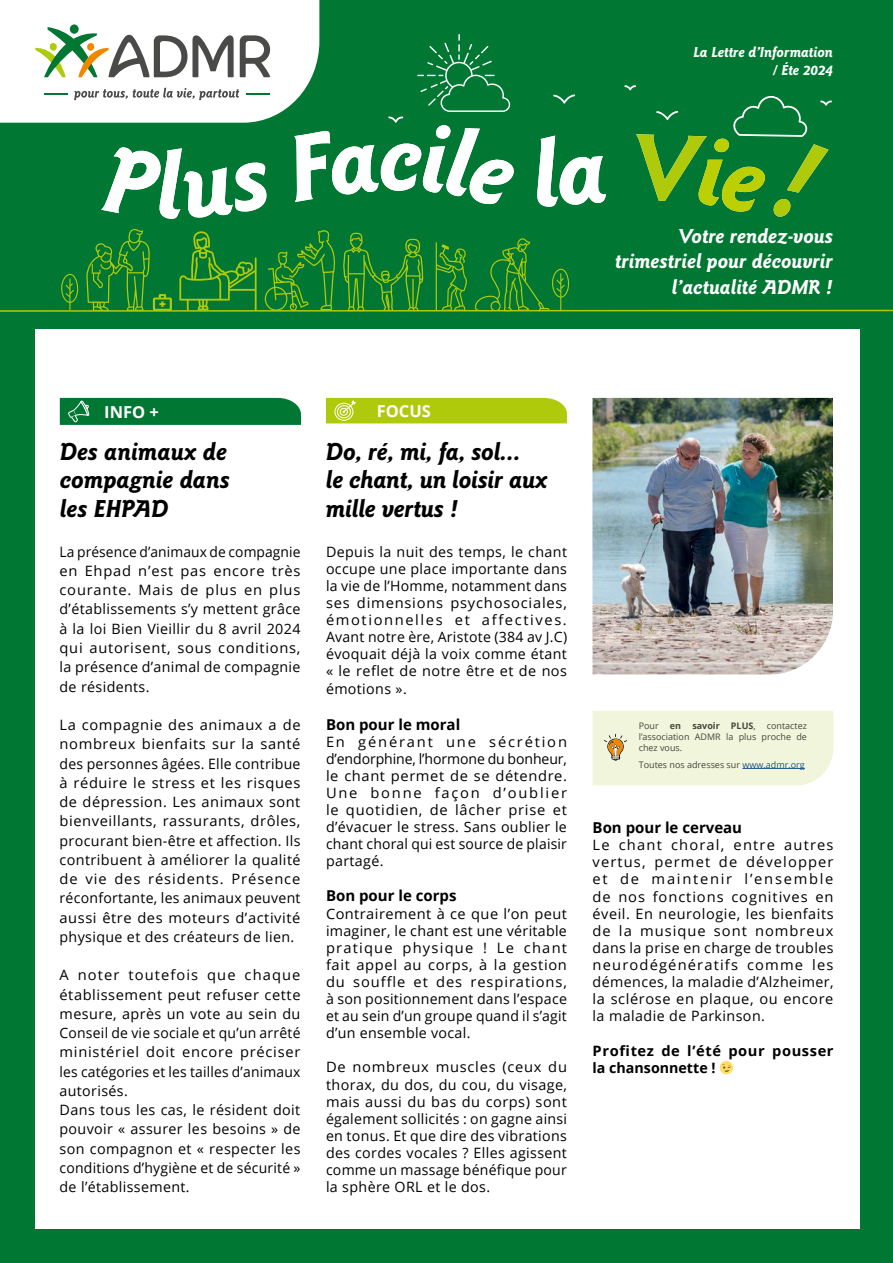
<style>
.page{position:relative;width:893px;height:1263px;background:#007732}
.page>*{position:absolute;margin:0;border:0;box-sizing:border-box;transform-origin:0 0}
.t1{font:italic 700 25.5px/28.5px "Goudy Sans Std";letter-spacing:-.01em;color:#000;text-align:justify}
.t2{font:italic 700 21px/25.2px "Goudy Sans Std";color:#fff;text-align:right}
.t3{font:700 16.5px "Open Sans";color:#fff}
.t4{font:700 15px "Open Sans";color:#000}
.t5{font:italic 700 15px/18px "Goudy Sans Std";color:#fff;text-align:right}
.t6{font:14.25px/17.1px "Open Sans";letter-spacing:.025em;color:#000;text-align:justify}
.t7{font:700 14.25px/17.1px "Open Sans";letter-spacing:.04em;color:#000}
.t8{font:9px/10.8px "Open Sans";color:#4a4a49;text-align:justify}
.s1{font-weight:700}
.s2{color:#275b9b}
</style>
<div class="page">
<div style="left:35px;top:34px;width:825px;height:1195px;background:#fff"></div>
<div style="left:0;top:0;width:893px;height:329px;background:#007732"></div>
<svg style="left:553px;top:94px;width:22px;height:10px"></svg>
<svg style="left:624px;top:85px;width:12px;height:5px"></svg>
<svg style="left:0;top:229px;width:893px;height:83px"></svg>
<div style="left:593px;top:711px;width:240px;height:74px;background:#f1f5db"></div>
<hr style="left:742px;top:768px;width:63px;height:1px;background:#275b9b">
<svg style="left:0;top:0;width:514px;height:219px"></svg>
<svg style="left:537px;top:136px;width:69px;height:71px"></svg>
<svg style="left:636px;top:96px;width:196px;height:121px"></svg>
<svg style="left:60px;top:398px;width:241px;height:27px;background:#077b38"></svg>
<div style="left:326px;top:398px;width:241px;height:25px;background:#afca0b"></div>
<svg style="left:720px;top:1061px;width:13px;height:13px"></svg>
<svg style="left:722px;top:1064px;width:9px;height:8px"></svg>
<img style="left:592px;top:398px;width:241px;height:276px">
<p class="t5" style="left:693px;top:43px;width:141px">La Lettre d’Information / Éte 2024</p>
<h2 class="t2" style="left:615px;top:224px;width:219px">Votre rendez-vous trimestriel pour découvrir l’actualité ADMR !</h2>
<p class="t3" style="left:104px;top:400px;width:56px">INFO +</p>
<h1 class="t1" style="left:60px;top:437px;width:172px">Des animaux de compagnie dans les EHPAD</h1>
<p class="t6" style="left:60px;top:542px;width:243px;line-height:19.2px">La présence d’animaux de compagnie en Ehpad n’est pas encore très courante. Mais de plus en plus d’établissements s’y mettent grâce à la loi Bien Vieillir du 8 avril 2024 qui autorisent, sous conditions, la présence d’animal de compagnie de résidents.</p>
<p class="t6" style="left:60px;top:715px;width:243px;line-height:19.2px">La compagnie des animaux a de nombreux bienfaits sur la santé des personnes âgées. Elle contribue à réduire le stress et les risques de dépression. Les animaux sont bienveillants, rassurants, drôles, procurant bien-être et affection. Ils contribuent à améliorer la qualité de vie des résidents. Présence réconfortante, les animaux peuvent aussi être des moteurs d’activité physique et des créateurs de lien.</p>
<p class="t6" style="left:60px;top:965px;width:243px;line-height:19.2px;text-align:left">A noter toutefois que chaque établissement peut refuser cette mesure, après un vote au sein du<br>Conseil de vie sociale et qu’un arrêté ministériel doit encore préciser les catégories et les tailles d’animaux autorisés.<br>Dans tous les cas, le résident doit pouvoir « assurer les besoins » de son compagnon et « respecter les conditions d’hygiène et de sécurité » de l’établissement.</p>
<p class="t3" style="left:377px;top:399px;width:56px">FOCUS</p>
<h1 class="t1" style="left:326px;top:437px;width:223px;text-align:left">Do, ré, mi, fa, sol…<br>le chant, un loisir aux mille vertus !</h1>
<p class="t6" style="left:326px;top:543px;width:243px">Depuis la nuit des temps, le chant occupe une place importante dans la vie de l’Homme, notamment dans ses dimensions psychosociales, émotionnelles et affectives.<br>Avant notre ère, Aristote (384 av J.C) évoquait déjà la voix comme étant « le reflet de notre être et de nos émotions ».</p>
<p class="t4" style="left:326px;top:713px;width:136px">Bon pour le moral</p>
<p class="t6" style="left:326px;top:732px;width:243px">En générant une sécrétion d’endorphine, l’hormone du bonheur, le chant permet de se détendre.<br>Une bonne façon d’oublier le quotidien, de lâcher prise et d’évacuer le stress. Sans oublier le chant choral qui est source de plaisir partagé.</p>
<p class="t4" style="left:326px;top:885px;width:132px">Bon pour le corps</p>
<p class="t6" style="left:326px;top:904px;width:243px">Contrairement à ce que l’on peut imaginer, le chant est une véritable pratique physique ! Le chant fait appel au corps, à la gestion du souffle et des respirations, à son positionnement dans l’espace et au sein d’un groupe quand il s’agit d’un ensemble vocal.</p>
<p class="t6" style="left:326px;top:1058px;width:243px">De nombreux muscles (ceux du thorax, du dos, du cou, du visage, mais aussi du bas du corps) sont également sollicités : on gagne ainsi en tonus. Et que dire des vibrations des cordes vocales ? Elles agissent comme un massage bénéfique pour la sphère ORL et le dos.</p>
<p class="t8" style="left:639px;top:720px;width:170px">Pour <span class="s1">en savoir PLUS</span>, contactez l’association ADMR la plus proche de chez vous.</p>
<p class="t8" style="left:639px;top:759px;width:168px">Toutes nos adresses sur <span class="s2">www.admr.org</span></p>
<p class="t4" style="left:593px;top:817px;width:151px">Bon pour le cerveau</p>
<p class="t6" style="left:593px;top:836px;width:243px">Le chant choral, entre autres vertus, permet de développer et de maintenir l’ensemble de nos fonctions cognitives en éveil. En neurologie, les bienfaits de la musique sont nombreux dans la prise en charge de troubles neurodégénératifs comme les démences, la maladie d’Alzheimer, la sclérose en plaque, ou encore la maladie de Parkinson.</p>
<p class="t7" style="left:593px;top:1041px;width:242px">Profitez de l’été pour pousser la chansonnette !</p>
</div>
